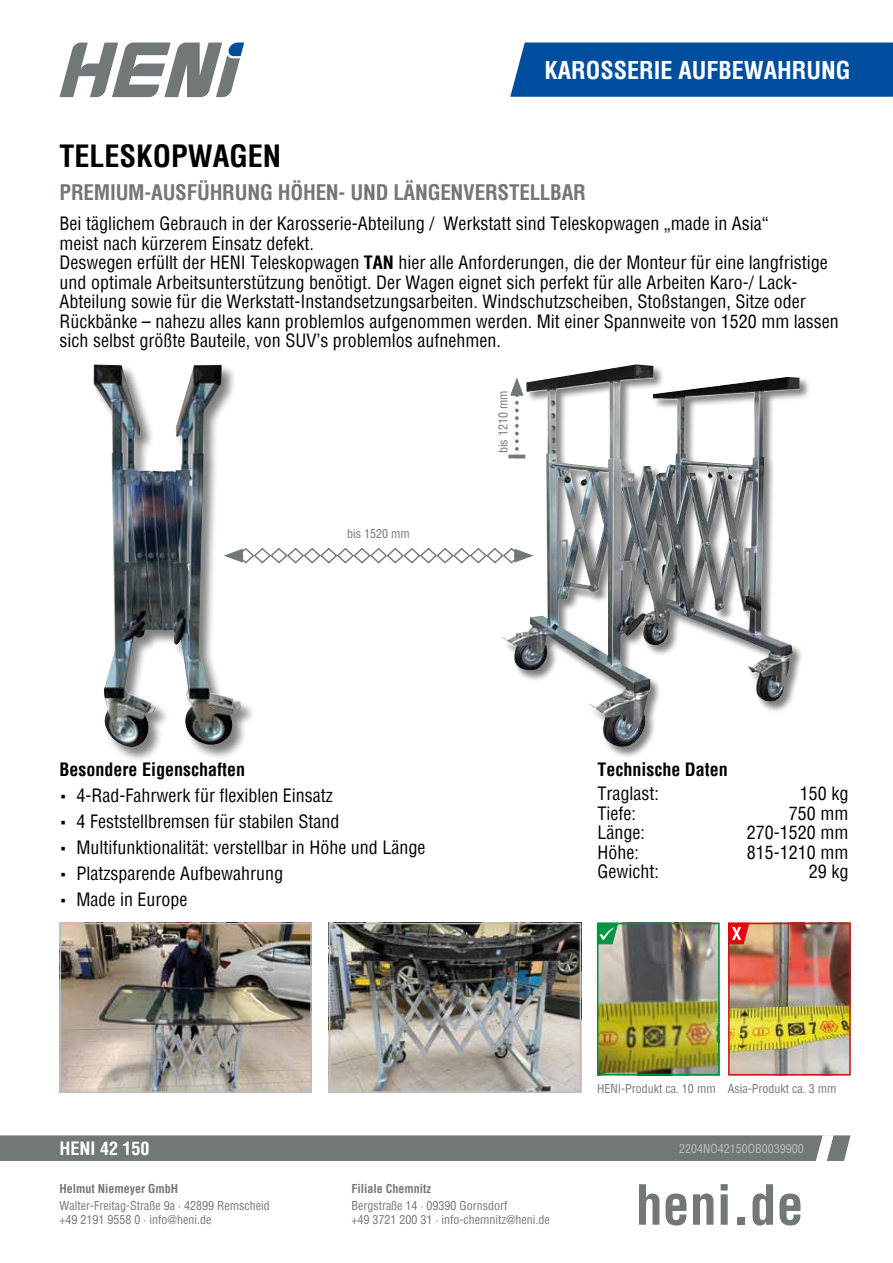
<style>
.page{position:relative;width:893px;height:1263px;background:#fff}
.page>*{position:absolute;margin:0;border:0;box-sizing:border-box;transform-origin:0 0}
.t1{font:700 condensed 54px "Helvetica";color:#727777}
.t2{font:700 condensed 30px "Helvetica";color:#000}
.t3{font:700 condensed 24px "Helvetica";color:#fff}
.t4{font:700 condensed 21px "Helvetica";letter-spacing:-.01em;color:#727777}
.t5{font:condensed 18px/19.5px "Helvetica";color:#000}
.t6{font:700 condensed 18px "Helvetica";color:#000}
.t7{font:700 condensed 18px "Helvetica";color:#fff}
.t8{font:condensed 12px/14.4px "Helvetica";color:#727777}
.t9{font:700 condensed 12px "Helvetica";color:#727777}
.t10{font:condensed 12px "Helvetica";color:#babebe}
.s1{font-weight:700}
.s2{font-family:"The Sans C4 s";font-weight:300;font-stretch:normal}
</style>
<div class="page">
<svg style="left:60px;top:43px;width:184px;height:54px"></svg>
<img style="left:63px;top:926px;width:246px;height:164px">
<div style="left:60px;top:923px;width:252px;height:170px;border:2px solid #babebe"></div>
<img style="left:332px;top:926px;width:246px;height:164px">
<div style="left:329px;top:923px;width:252px;height:170px;border:2px solid #babebe"></div>
<img style="left:600px;top:926px;width:117px;height:146px">
<div style="left:597px;top:923px;width:123px;height:152px;border:2px solid #009641"></div>
<svg style="left:597px;top:922px;width:22px;height:22px"></svg>
<img style="left:731px;top:926px;width:117px;height:146px">
<div style="left:728px;top:923px;width:123px;height:152px;border:2px solid #cd1719"></div>
<svg style="left:728px;top:922px;width:22px;height:22px"></svg>
<div style="left:93px;top:364px;width:163px;height:398px;background:#000;opacity:.5"></div>
<img style="left:94px;top:364px;width:147px;height:383px">
<img style="left:502px;top:364px;width:297px;height:385px">
<svg style="left:224px;top:547px;width:310px;height:17px"></svg>
<hr style="left:508px;top:455px;width:17px;height:3px;background:#727777">
<svg style="left:510px;top:377px;width:14px;height:72px"></svg>
<div style="left:510px;top:43px;width:383px;height:54px;background:#004f9f"></div>
<div style="left:0;top:1135px;width:850px;height:26px;background:#727777"></div>
<h3 class="t3" style="left:544px;top:54px;width:308px">KAROSSERIE AUFBEWAHRUNG</h3>
<h2 class="t2" style="left:60px;top:136px;width:223px">TELESKOPWAGEN</h2>
<p class="t4" style="left:60px;top:178px;width:528px">PREMIUM-AUSFÜHRUNG HÖHEN- UND LÄNGENVERSTELLBAR</p>
<p class="t5" style="left:60px;top:214px;width:781px">Bei täglichem Gebrauch in der Karosserie-Abteilung / Werkstatt sind Teleskopwagen „made in Asia“<br>meist nach kürzerem Einsatz defekt.<br>Deswegen erfüllt der HENI Teleskopwagen <span class="s1">TAN</span> hier alle Anforderungen, die der Monteur für eine langfristige und optimale Arbeitsunterstützung benötigt. Der Wagen eignet sich perfekt für alle Arbeiten Karo-/ Lack-Abteilung sowie für die Werkstatt-Instandsetzungsarbeiten. Windschutzscheiben, Stoßstangen, Sitze oder Rückbänke – nahezu alles kann problemlos aufgenommen werden. Mit einer Spannweite von 1520 mm lassen sich selbst größte Bauteile, von SUV’s problemlos aufnehmen.</p>
<p class="t8" style="left:347px;top:527px;width:64px">bis 1520 mm</p>
<p class="t8" style="left:496px;top:453px;width:64px;rotate:-90deg">bis 1210 mm</p>
<p class="t6" style="left:60px;top:758px;width:187px">Besondere Eigenschaften</p>
<p class="t5" style="left:60px;top:786px;width:275px"><span class="s2">▪</span> 4-Rad-Fahrwerk für flexiblen Einsatz</p>
<p class="t5" style="left:60px;top:811px;width:281px"><span class="s2">▪</span> 4 Feststellbremsen für stabilen Stand</p>
<p class="t5" style="left:60px;top:837px;width:367px"><span class="s2">▪</span> Multifunktionalität: verstellbar in Höhe und Länge</p>
<p class="t5" style="left:60px;top:863px;width:225px"><span class="s2">▪</span> Platzsparende Aufbewahrung</p>
<p class="t5" style="left:60px;top:889px;width:129px"><span class="s2">▪</span> Made in Europe</p>
<p class="t6" style="left:597px;top:758px;width:132px">Technische Daten</p>
<p class="t5" style="left:597px;top:784px;width:63px">Traglast:</p>
<p class="t5" style="left:800px;top:784px;width:50px">150 kg</p>
<p class="t5" style="left:597px;top:803px;width:40px">Tiefe:</p>
<p class="t5" style="left:789px;top:803px;width:61px">750 mm</p>
<p class="t5" style="left:597px;top:822px;width:49px">Länge:</p>
<p class="t5" style="left:747px;top:822px;width:103px">270-1520 mm</p>
<p class="t5" style="left:597px;top:842px;width:43px">Höhe:</p>
<p class="t5" style="left:747px;top:842px;width:103px">815-1210 mm</p>
<p class="t5" style="left:597px;top:861px;width:63px">Gewicht:</p>
<p class="t5" style="left:809px;top:861px;width:41px">29 kg</p>
<p class="t8" style="left:597px;top:1081px;width:241px">HENI-Produkt ca. 10 mm Asia-Produkt ca. 3 mm</p>
<p class="t7" style="left:60px;top:1136px;width:91px">HENI 42 150</p>
<p class="t10" style="left:679px;top:1140px;width:126px">2204NO42150OB0039900</p>
<p class="t9" style="left:60px;top:1181px;width:120px">Helmut Niemeyer GmbH</p>
<p class="t8" style="left:60px;top:1198px;width:212px">Walter-Freitag-Straße 9a · 42899 Remscheid +49 2191 9558 0 · info@heni.de</p>
<p class="t9" style="left:351px;top:1181px;width:81px">Filiale Chemnitz</p>
<p class="t8" style="left:351px;top:1198px;width:200px">Bergstraße 14 · 09390 Gornsdorf<br>+49 3721 200 31 · info-chemnitz@heni.de</p>
<h1 class="t1" style="left:636px;top:1169px;width:169px">heni.de</h1>
</div>
